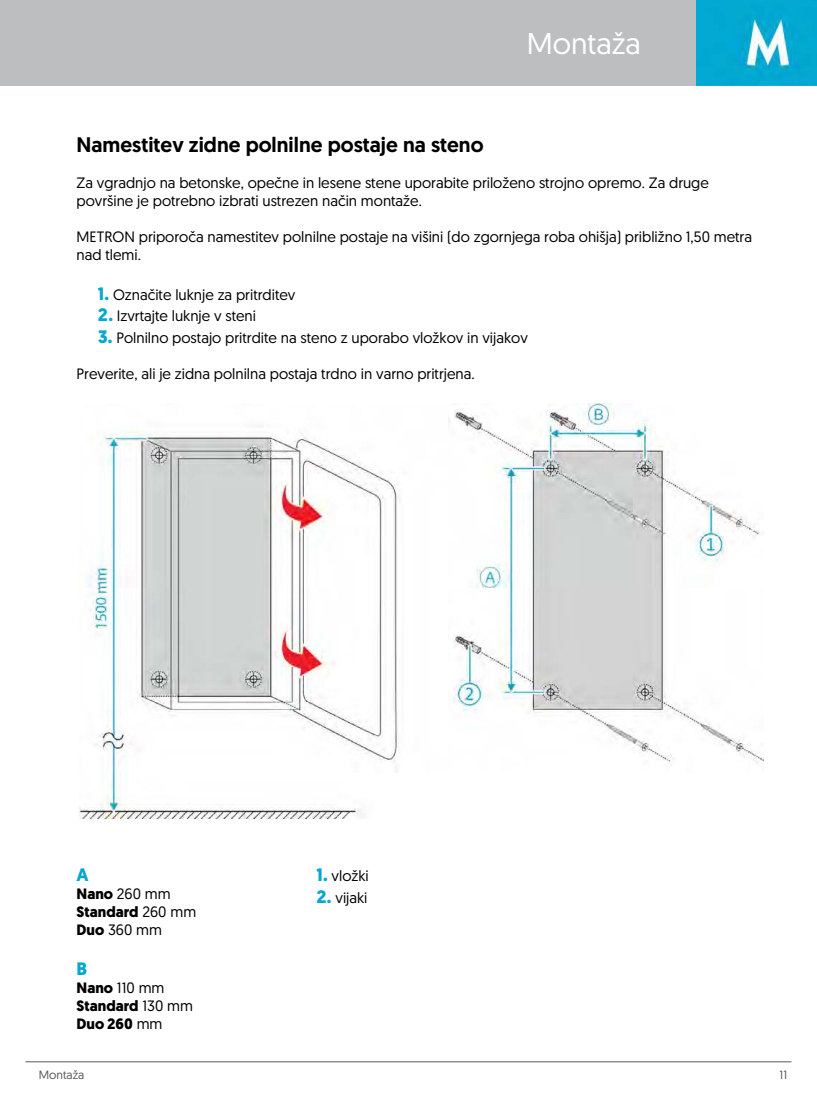
<style>
.page{position:relative;width:817px;height:1098px;background:#fff}
.page>*{position:absolute;margin:0;border:0;box-sizing:border-box;transform-origin:0 0}
.t1{font:30px "Geomanist";color:#fff}
.t2{font:500 21px "Geomanist";color:#000}
.t3{font:700 18px "Geomanist";color:#06a8d1}
.t4{font:15px/18px "Geomanist";color:#000}
.t5{font:700 15px/18px "Geomanist";color:#000}
.t6{font:12px "Geomanist";color:#58595b}
.s1{font-weight:700;font-size:18px;color:#06a8d1}
.s2{font-weight:400}
</style>
<div class="page">
<div style="left:0;top:0;width:816px;height:85px;background:#bcbec0"></div>
<img style="left:696px;top:0;width:120px;height:85px">
<hr style="left:26px;top:1060px;width:765px;height:1px;background:#58595b">
<img style="left:79px;top:403px;width:684px;height:414px">
<h1 class="t1" style="left:526px;top:24px;width:116px">Montaža</h1>
<h2 class="t2" style="left:77px;top:131px;width:408px">Namestitev zidne polnilne postaje na steno</h2>
<p class="t4" style="left:77px;top:173px;width:633px">Za vgradnjo na betonske, opečne in lesene stene uporabite priloženo strojno opremo. Za druge površine je potrebno izbrati ustrezen način montaže.</p>
<p class="t4" style="left:77px;top:227px;width:676px">METRON priporoča namestitev polnilne postaje na višini (do zgornjega roba ohišja) približno 1,50 metra nad tlemi.</p>
<p class="t4" style="left:98px;top:285px;width:199px"><span class="s1">1.</span> Označite luknje za pritrditev</p>
<p class="t4" style="left:98px;top:306px;width:160px"><span class="s1">2.</span> Izvrtajte luknje v steni</p>
<p class="t4" style="left:98px;top:328px;width:431px"><span class="s1">3.</span> Polnilno postajo pritrdite na steno z uporabo vložkov in vijakov</p>
<p class="t4" style="left:77px;top:364px;width:399px">Preverite, ali je zidna polnilna postaja trdno in varno pritrjena.</p>
<p class="t3" style="left:77px;top:862px;width:14px">A</p>
<p class="t5" style="left:77px;top:884px;width:121px">Nano <span class="s2">260 mm<br></span>Standard <span class="s2">260 mm<br></span>Duo <span class="s2">360 mm</span></p>
<p class="t3" style="left:77px;top:956px;width:12px">B</p>
<p class="t5" style="left:77px;top:978px;width:118px">Nano <span class="s2">110 mm<br></span>Standard <span class="s2">130 mm<br></span>Duo 260 <span class="s2">mm</span></p>
<p class="t4" style="left:316px;top:866px;width:54px"><span class="s1">1.</span> vložki</p>
<p class="t4" style="left:316px;top:887px;width:53px"><span class="s1">2.</span> vijaki</p>
<p class="t6" style="left:39px;top:1066px;width:47px">Montaža</p>
<p class="t6" style="left:779px;top:1066px;width:9px">11</p>
</div>
